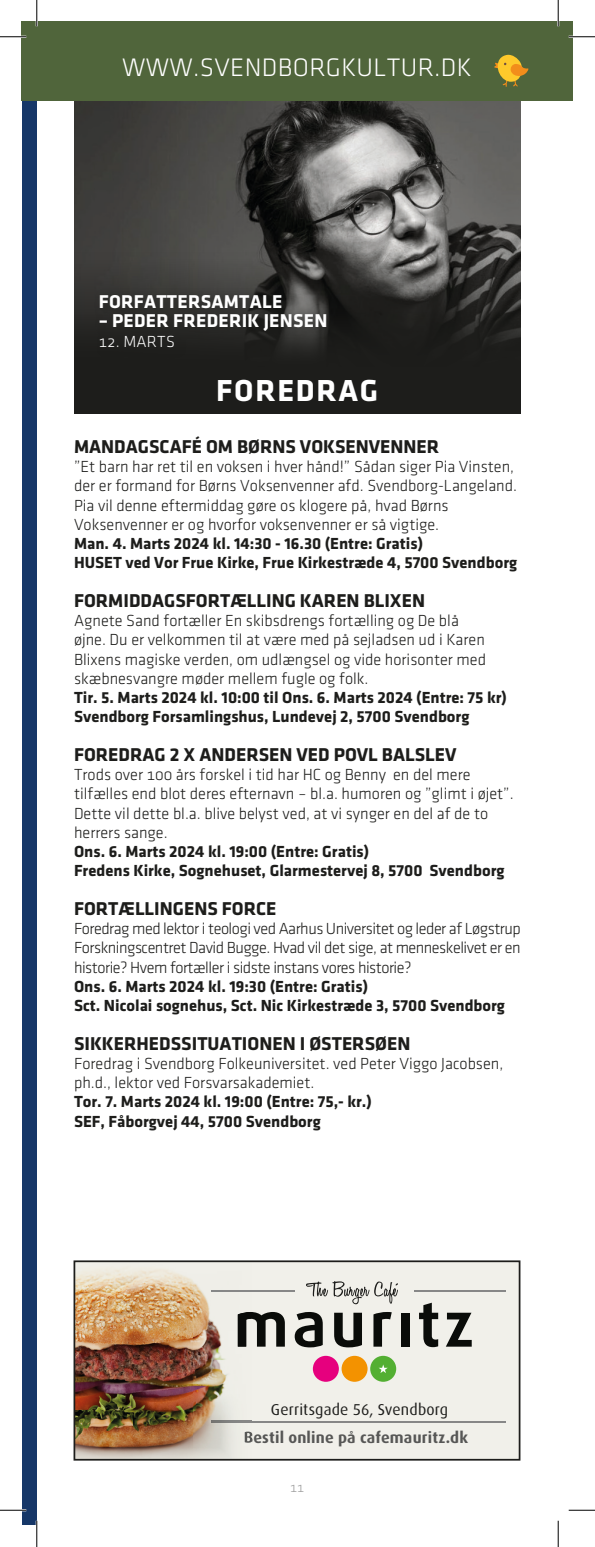
<style>
.page{position:relative;width:595px;height:1547px;background:#fff}
.page>*{position:absolute;margin:0;border:0;box-sizing:border-box;transform-origin:0 0}
.t1{font:700 31.5px "Klavika";letter-spacing:.055em;color:#fff}
.t2{font:26.25px "Klavika Light OSTF";letter-spacing:.015em;color:#fff}
.Overskrift_KULTUR{font:700 19.25px "Klavika";color:#1d1d1b}
.t3{font:700 19.25px "Klavika";letter-spacing:.015em;color:#fff}
.brødtekst_KULTUR{font:16.62px/19.2px "Klavika Light OSTF";color:#1d1d1b}
.brødtekst_bold_KULTUR{font:700 16.62px "Klavika";color:#1d1d1b}
.t4{font:16.62px "Klavika Light OSTF";letter-spacing:.015em;color:#fff}
.t5{font:700 15.75px "Dax";letter-spacing:.015em;color:#575756}
.t6{font:15.75px "Dax";letter-spacing:.01em;color:#1d1d1b}
.t7{font:14px "Klavika Light OSTF";color:#9d9d9d}
</style>
<div class="page">
<div style="left:22px;top:22px;width:15px;height:79px;background:#50653b"></div>
<div style="left:37px;top:22px;width:535px;height:79px;background:#50653b"></div>
<svg style="left:494px;top:55px;width:34px;height:32px"></svg>
<div style="left:22px;top:101px;width:15px;height:1424px;background:#163768"></div>
<div style="left:74px;top:1261px;width:445px;height:199px;background:#f1f0ea"></div>
<hr style="left:211px;top:1421px;width:294px;height:1px;background:#878787">
<hr style="left:211px;top:1422px;width:294px;height:1px;background:#878787">
<hr style="left:211px;top:1291px;width:294px;height:1px;background:#878787">
<svg style="left:251px;top:1312px;width:34px;height:34px"></svg>
<svg style="left:294px;top:1312px;width:28px;height:35px"></svg>
<svg style="left:334px;top:1313px;width:28px;height:34px"></svg>
<svg style="left:373px;top:1312px;width:18px;height:34px"></svg>
<div style="left:401px;top:1313px;width:8px;height:34px;background:#0a0c09"></div>
<svg style="left:419px;top:1303px;width:19px;height:44px"></svg>
<svg style="left:446px;top:1313px;width:25px;height:33px"></svg>
<div style="left:341px;top:1356px;width:26px;height:26px;background:#f39200;border-radius:50%"></div>
<div style="left:313px;top:1356px;width:26px;height:26px;background:#e6007e;border-radius:50%"></div>
<div style="left:370px;top:1356px;width:26px;height:26px;background:#53af32;border-radius:50%"></div>
<svg style="left:379px;top:1364px;width:8px;height:9px"></svg>
<img style="left:76px;top:1269px;width:175px;height:188px">
<img style="left:244px;top:1430px;width:7px;height:16px">
<img style="left:211px;top:1421px;width:40px;height:2px">
<img style="left:211px;top:1291px;width:40px;height:1px">
<img style="left:237px;top:1312px;width:14px;height:34px">
<div style="left:295px;top:1288px;width:118px;height:9px;background:#f1f0ea"></div>
<svg style="left:306px;top:1281px;width:92px;height:23px"></svg>
<div style="left:73px;top:1260px;width:447px;height:200px;border:2px solid #1d1d1b"></div>
<img style="left:74px;top:101px;width:446px;height:151px">
<div style="left:74px;top:368px;width:446px;height:46px;background:#1d1d1b"></div>
<svg style="left:74px;top:252px;width:446px;height:116px;fill:#232220"></svg>
<div style="left:94px;top:287px;width:247px;height:73px;background:#1d1d1b;opacity:.66"></div>
<hr style="left:0;top:36px;width:26px;height:2px;background:#fff">
<hr style="left:568px;top:36px;width:26px;height:2px;background:#fff">
<hr style="left:0;top:1509px;width:26px;height:2px;background:#fff">
<hr style="left:36px;top:0;width:2px;height:26px;background:#fff">
<hr style="left:557px;top:0;width:2px;height:26px;background:#fff">
<svg style="left:0;top:36px;width:26px;height:1px"></svg>
<svg style="left:568px;top:36px;width:26px;height:1px"></svg>
<svg style="left:0;top:1510px;width:26px;height:1px"></svg>
<svg style="left:568px;top:1510px;width:26px;height:1px"></svg>
<svg style="left:36px;top:0;width:1px;height:26px"></svg>
<svg style="left:36px;top:1521px;width:1px;height:26px"></svg>
<svg style="left:557px;top:0;width:1px;height:26px"></svg>
<svg style="left:557px;top:1521px;width:1px;height:26px"></svg>
<h2 class="t2" style="left:122px;top:54px;width:351px">WWW.SVENDBORGKULTUR.DK</h2>
<p class="t3" style="left:99px;top:291px;width:185px">FORFATTERSAMTALE</p>
<p class="t3" style="left:99px;top:310px;width:230px">– PEDER FREDERIK JENSEN</p>
<p class="t4" style="left:99px;top:332px;width:78px">12. MARTS</p>
<p class="t1" style="left:216px;top:373px;width:163px">FOREDRAG</p>
<p class="Overskrift_KULTUR" style="left:74px;top:436px;width:366px">MANDAGSCAFÉ OM BØRNS VOKSENVENNER</p>
<p class="brødtekst_KULTUR" style="left:74px;top:457px;width:444px">”Et barn har ret til en voksen i hver hånd!” Sådan siger Pia Vinsten, der er formand for Børns Voksenvenner afd. Svendborg-Langeland.<br>Pia vil denne eftermiddag gøre os klogere på, hvad Børns Voksenvenner er og hvorfor voksenvenner er så vigtige.</p>
<p class="brødtekst_bold_KULTUR" style="left:74px;top:534px;width:350px">Man. 4. Marts 2024 kl. 14:30 - 16.30 (Entre: Gratis)</p>
<p class="brødtekst_bold_KULTUR" style="left:74px;top:554px;width:444px">HUSET ved Vor Frue Kirke, Frue Kirkestræde 4, 5700 Svendborg</p>
<p class="Overskrift_KULTUR" style="left:74px;top:590px;width:352px">FORMIDDAGSFORTÆLLING KAREN BLIXEN</p>
<p class="brødtekst_KULTUR" style="left:74px;top:611px;width:413px">Agnete Sand fortæller En skibsdrengs fortælling og De blå øjne. Du er velkommen til at være med på sejladsen ud i Karen Blixens magiske verden, om udlængsel og vide horisonter med skæbnesvangre møder mellem fugle og folk.</p>
<p class="brødtekst_bold_KULTUR" style="left:74px;top:688px;width:434px">Tir. 5. Marts 2024 kl. 10:00 til Ons. 6. Marts 2024 (Entre: 75 kr)</p>
<p class="brødtekst_bold_KULTUR" style="left:74px;top:708px;width:396px">Svendborg Forsamlingshus, Lundevej 2, 5700 Svendborg</p>
<p class="Overskrift_KULTUR" style="left:74px;top:744px;width:384px">FOREDRAG 2 X ANDERSEN VED POVL BALSLEV</p>
<p class="brødtekst_KULTUR" style="left:74px;top:765px;width:441px">Trods over 100 års forskel i tid har HC og Benny en del mere tilfælles end blot deres efternavn – bl.a. humoren og ”glimt i øjet”.<br>Dette vil dette bl.a. blive belyst ved, at vi synger en del af de to herrers sange.</p>
<p class="brødtekst_bold_KULTUR" style="left:74px;top:842px;width:296px">Ons. 6. Marts 2024 kl. 19:00 (Entre: Gratis)</p>
<p class="brødtekst_bold_KULTUR" style="left:74px;top:862px;width:432px">Fredens Kirke, Sognehuset, Glarmestervej 8, 5700 Svendborg</p>
<p class="Overskrift_KULTUR" style="left:74px;top:898px;width:204px">FORTÆLLINGENS FORCE</p>
<p class="brødtekst_KULTUR" style="left:74px;top:919px;width:448px;text-align:justify">Foredrag med lektor i teologi ved Aarhus Universitet og leder af Løgstrup Forskningscentret David Bugge. Hvad vil det sige, at menneskelivet er en historie? Hvem fortæller i sidste instans vores historie?</p>
<p class="brødtekst_bold_KULTUR" style="left:74px;top:977px;width:295px">Ons. 6. Marts 2024 kl. 19:30 (Entre: Gratis)</p>
<p class="brødtekst_bold_KULTUR" style="left:74px;top:996px;width:432px">Sct. Nicolai sognehus, Sct. Nic Kirkestræde 3, 5700 Svendborg</p>
<p class="Overskrift_KULTUR" style="left:74px;top:1032px;width:337px">SIKKERHEDSSITUATIONEN I ØSTERSØEN</p>
<p class="brødtekst_KULTUR" style="left:74px;top:1054px;width:430px">Foredrag i Svendborg Folkeuniversitet. ved Peter Viggo Jacobsen, ph.d., lektor ved Forsvarsakademiet.</p>
<p class="brødtekst_bold_KULTUR" style="left:74px;top:1093px;width:299px">Tor. 7. Marts 2024 kl. 19:00 (Entre: 75,- kr.)</p>
<p class="brødtekst_bold_KULTUR" style="left:74px;top:1112px;width:248px">SEF, Fåborgvej 44, 5700 Svendborg</p>
<p class="t6" style="left:271px;top:1400px;width:179px">Gerritsgade 56, Svendborg</p>
<p class="t5" style="left:243px;top:1428px;width:226px">Bestil online på cafemauritz.dk</p>
<p class="t7" style="left:290px;top:1480px;width:16px">11</p>
</div>
